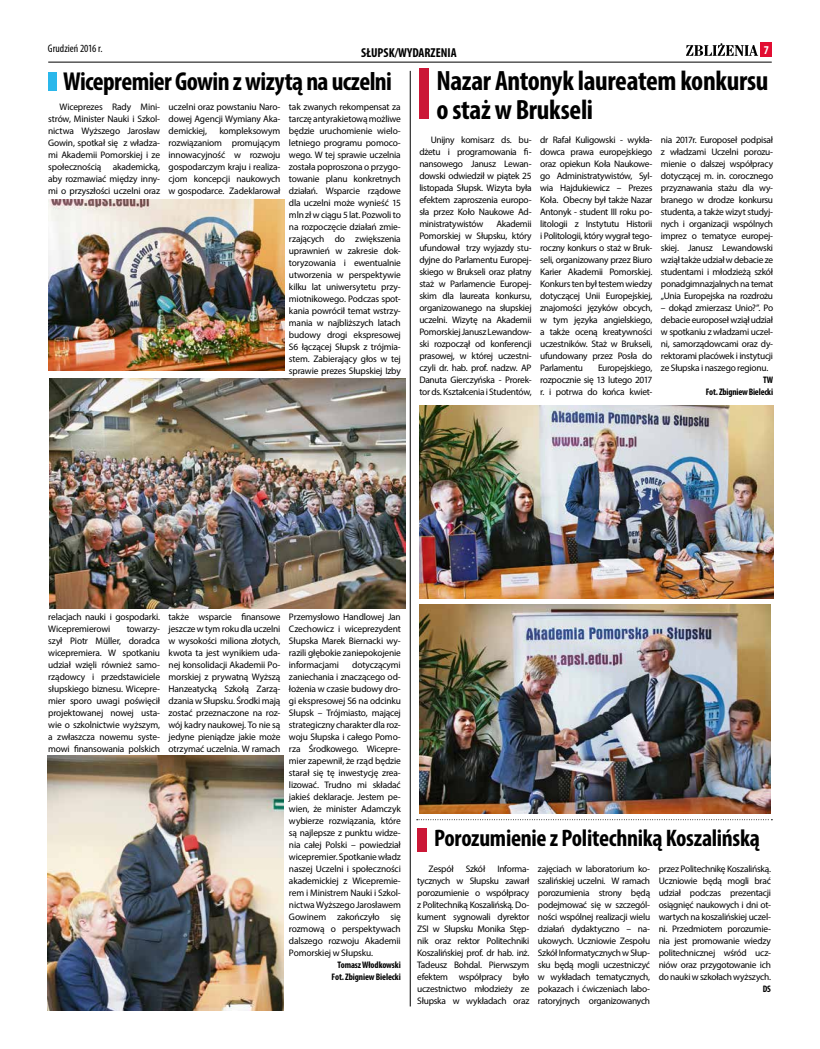
<style>
.page{position:relative;width:820px;height:1049px;background:#fff}
.page>*{position:absolute;margin:0;border:0;box-sizing:border-box;transform-origin:0 0}
.t1{font:700 condensed 28px/29.1px "Myriad Pro";letter-spacing:-.015em;color:#000}
.t2{font:700 condensed 26px "Myriad Pro";letter-spacing:-.025em;color:#000}
.t3{font:700 condensed 24px "Myriad Pro";letter-spacing:-.015em;color:#000}
.t4{font:700 condensed 13px "Myriad Pro";color:#000}
.t5{font:700 condensed 12px "Myriad Pro";color:#fff}
.t6{font:condensed 11px "Myriad Pro";color:#000}
.t7{font:9.5px/12px "Myriad Pro";letter-spacing:-.02em;color:#000;text-align:justify}
.t8{font:700 condensed 9.5px/12px "Myriad Pro";letter-spacing:-.015em;color:#000;text-align:right}
</style>
<div class="page">
<hr style="left:48px;top:62px;width:723px;height:1px;background:#000">
<div style="left:760px;top:43px;width:11px;height:14px;background:#e20d32"></div>
<svg style="left:686px;top:43px;width:71px;height:13px"></svg>
<div style="left:48px;top:72px;width:8px;height:18px;background:#2ab7eb"></div>
<hr style="left:410px;top:71px;width:1px;height:935px;background:#000">
<div style="left:419px;top:69px;width:9px;height:50px;background:#cb1736"></div>
<svg style="left:416px;top:819px;width:356px;height:1px"></svg>
<div style="left:417px;top:828px;width:9px;height:24px;background:#cb1736"></div>
<img style="left:50px;top:378px;width:355px;height:230px">
<img style="left:48px;top:755px;width:236px;height:255px">
<img style="left:48px;top:200px;width:236px;height:170px">
<img style="left:419px;top:405px;width:353px;height:193px">
<img style="left:419px;top:604px;width:351px;height:210px">
<p class="t6" style="left:48px;top:41px;width:56px">Grudzień 2016 r.</p>
<h3 class="t4" style="left:361px;top:44px;width:97px">SŁUPSK/WYDARZENIA</h3>
<p class="t5" style="left:763px;top:42px;width:7px">7</p>
<h2 class="t2" style="left:63px;top:65px;width:330px">Wicepremier Gowin z wizytą na uczelni</h2>
<p class="t7" style="left:48px;top:100px;width:113px;text-indent:11px">Wiceprezes Rady Mini&shy;strów, Minister Nauki i Szkol&shy;nictwa Wyższego Jarosław Gowin, spotkał się z władza&shy;mi Akademii Pomorskiej i ze społecznością akademicką, aby rozmawiać między inny&shy;mi o przyszłości uczelni oraz</p>
<h1 class="t1" style="left:436px;top:65px;width:333px">Nazar Antonyk laureatem konkursu o staż w Brukseli</h1>
<p class="t7" style="left:419px;top:134px;width:114px;text-indent:11px">Unijny komisarz ds. bu&shy;dżetu i programowania fi&shy;nansowego Janusz Lewan&shy;dowski odwiedził w piątek 25 listopada Słupsk. Wizyta była efektem zaproszenia europo&shy;sła przez Koło Naukowe Ad&shy;ministratywistów</p>
<p class="t7" style="left:289px;top:100px;width:113px">tak zwanych rekompensat za tarczę antyrakietową możliwe będzie uruchomienie wielo&shy;letniego programu pomoco&shy;wego. W tej sprawie uczelnia została poproszona o przygo&shy;towanie planu konkretnych działań. Wsparcie rządowe dla uczelni może wynieść 15 mln zł w ciągu 5 lat. Pozwoli to na rozpoczęcie działań zmie&shy;rzających do zwiększenia uprawnień w zakresie dok&shy;toryzowania i ewentualnie utworzenia w perspektywie kilku lat uniwersytetu przy&shy;miotnikowego. Podczas spot&shy;kania powrócił temat wstrzy&shy;mania w najbliższych latach budowy drogi ekspresowej S6 łączącej Słupsk z trójmia&shy;stem. Zabierający głos w tej sprawie prezes Słupskiej Izby</p>
<p class="t7" style="left:168px;top:100px;width:113px">uczelni oraz powstaniu Naro&shy;dowej Agencji Wymiany Aka&shy;demickiej,</p>
<p class="t7" style="left:168px;top:124px;width:113px;text-indent:51px">kompleksowym rozwiązaniom promującym innowacyjność w rozwoju gospodarczym kraju i realiza&shy;cjom koncepcji naukowych w gospodarce. Zadeklarował</p>
<p class="t7" style="left:540px;top:134px;width:114px">dr Rafał Kuligowski - wykła&shy;dowca prawa europejskiego oraz opiekun Koła Naukowe&shy;go Administratywistów, Syl&shy;wia Hajdukiewicz – Prezes Koła. Obecny był także Nazar Antonyk - student III roku po&shy;litologii z Instytutu Historii i Politologii, który wygrał tego&shy;roczny konkurs o staż w Bruk&shy;seli, organizowany przez Biuro Karier Akademii Pomorskiej.<br>Konkurs ten był testem wiedzy dotyczącej Unii Europejskiej, znajomości języków obcych, w tym języka angielskiego, a także oceną kreatywności uczestników. Staż w Brukseli, ufundowany przez Posła do Parlamentu</p>
<p class="t7" style="left:660px;top:134px;width:114px">nia 2017r. Europoseł podpisał z władzami Uczelni porozu&shy;mienie o dalszej współpracy dotyczącej m. in. corocznego przyznawania stażu dla wy&shy;branego w drodze konkursu studenta, a także wizyt studyj&shy;nych i organizacji wspólnych imprez o tematyce europej&shy;skiej. Janusz Lewandowski wziął także udział w debacie ze studentami i młodzieżą szkół ponadgimnazjalnych na temat „Unia Europejska na rozdrożu</p>
<p class="t7" style="left:660px;top:302px;width:114px">– dokąd zmierzasz Unio?”. Po debacie europoseł wziął udział w spotkaniu z władzami uczel&shy;ni, samorządowcami oraz dy&shy;rektorami placówek i instytucji ze Słupska i naszego regionu.</p>
<p class="t8" style="left:705px;top:374px;width:69px">TW<br>Fot. Zbigniew Bielecki</p>
<p class="t7" style="left:419px;top:218px;width:114px;text-indent:77px">Akademii Pomorskiej w Słupsku, który ufundował trzy wyjazdy stu&shy;dyjne do Parlamentu Europej&shy;skiego w Brukseli oraz płatny staż w Parlamencie Europej&shy;skim dla laureata konkursu, organizowanego na słupskiej uczelni. Wizytę na Akademii Pomorskiej Janusz Lewandow&shy;ski rozpoczął od konferencji prasowej, w której uczestni&shy;czyli dr. hab. prof. nadzw. AP Danuta Gierczyńska - Prorek&shy;tor ds. Kształcenia i Studentów,</p>
<p class="t7" style="left:540px;top:362px;width:114px;text-indent:58px">Europejskiego, rozpocznie się 13 lutego 2017 r. i potrwa do końca kwiet-</p>
<p class="t7" style="left:48px;top:611px;width:113px">relacjach nauki i gospodarki.<br>Wicepremierowi</p>
<p class="t7" style="left:48px;top:623px;width:113px;text-indent:78px">towarzy&shy;szył Piotr Müller, doradca wicepremiera. W spotkaniu udział wzięli również samo&shy;rządowcy i przedstawiciele słupskiego biznesu. Wicepre&shy;mier sporo uwagi poświęcił projektowanej nowej usta&shy;wie o szkolnictwie wyższym, a zwłaszcza nowemu syste&shy;mowi finansowania polskich</p>
<p class="t7" style="left:168px;top:611px;width:113px">także wsparcie finansowe jeszcze w tym roku dla uczelni w wysokości miliona złotych, kwota ta jest wynikiem uda&shy;nej konsolidacji Akademii Po&shy;morskiej z prywatną Wyższą Hanzeatycką Szkołą Zarzą&shy;dzania w Słupsku. Środki mają zostać przeznaczone na roz&shy;wój kadry naukowej. To nie są jedyne pieniądze jakie może otrzymać uczelnia. W ramach</p>
<p class="t7" style="left:289px;top:611px;width:113px">Przemysłowo Handlowej Jan Czechowicz i wiceprezydent Słupska Marek Biernacki wy&shy;razili głębokie zaniepokojenie informacjami</p>
<p class="t7" style="left:289px;top:659px;width:113px;text-indent:63px">dotyczącymi zaniechania i znaczącego od&shy;łożenia w czasie budowy dro&shy;gi ekspresowej S6 na odcinku Słupsk – Trójmiasto, mającej strategiczny charakter dla roz&shy;woju Słupska i całego Pomo&shy;rza Środkowego. Wicepre&shy;mier zapewnił, że rząd będzie starał się tę inwestycję zrea&shy;lizować. Trudno mi składać jakieś deklaracje. Jestem pe&shy;wien, że minister Adamczyk wybierze rozwiązania, które są najlepsze z punktu widze&shy;nia całej Polski – powiedział wicepremier. Spotkanie władz naszej Uczelni i społeczności akademickiej z Wicepremie&shy;rem i Ministrem Nauki i Szkol&shy;nictwa Wyższego Jarosławem Gowinem zakończyło się rozmową o perspektywach dalszego rozwoju Akademii Pomorskiej w Słupsku.</p>
<p class="t8" style="left:331px;top:959px;width:71px">Tomasz Włodkowski<br>Fot. Zbigniew Bielecki</p>
<h3 class="t3" style="left:434px;top:823px;width:327px">Porozumienie z Politechniką Koszalińską</h3>
<p class="t7" style="left:428px;top:862px;width:27px">Zespół</p>
<p class="t7" style="left:465px;top:862px;width:21px">Szkół</p>
<p class="t7" style="left:417px;top:862px;width:114px;text-indent:80px">Informa&shy;tycznych w Słupsku zawarł porozumienie o współpracy z Politechniką Koszalińską. Do&shy;kument sygnowali dyrektor ZSI w Słupsku Monika Stęp&shy;nik oraz rektor Politechniki Koszalińskiej prof. dr hab. inż.<br>Tadeusz Bohdal. Pierwszym efektem współpracy było uczestnictwo młodzieży ze Słupska w wykładach oraz</p>
<p class="t7" style="left:537px;top:862px;width:114px">zajęciach w laboratorium ko&shy;szalińskiej uczelni. W ramach porozumienia strony będą podejmować się w szczegól&shy;ności wspólnej realizacji wielu działań dydaktyczno – na&shy;ukowych. Uczniowie Zespołu Szkół Informatycznych w Słup&shy;sku będą mogli uczestniczyć w wykładach tematycznych, pokazach i ćwiczeniach labo&shy;ratoryjnych organizowanych</p>
<p class="t7" style="left:658px;top:862px;width:114px">przez Politechnikę Koszalińską.<br>Uczniowie będą mogli brać udział podczas prezentacji osiągnięć naukowych i dni ot&shy;wartych na koszalińskiej uczel&shy;ni. Przedmiotem porozumie&shy;nia jest promowanie wiedzy politechnicznej wśród ucz&shy;niów oraz przygotowanie ich do nauki w szkołach wyższych.</p>
<p class="t8" style="left:762px;top:982px;width:10px">DS</p>
</div>
